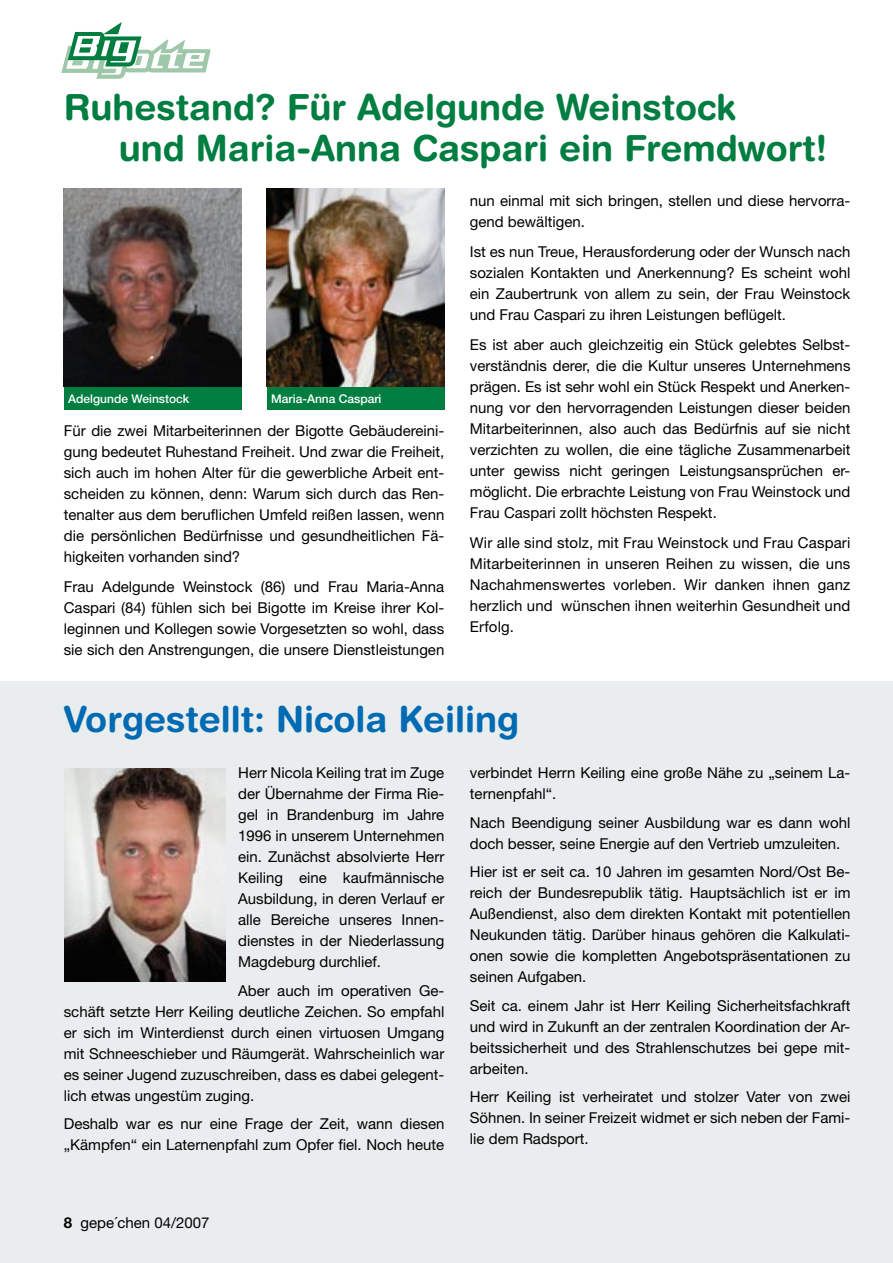
<style>
.page{position:relative;width:893px;height:1263px;background:#fff}
.page>*{position:absolute;margin:0;border:0;box-sizing:border-box;transform-origin:0 0}
.t1{font:700 36px/40.5px "Helvetica Rounded";color:#007d40}
.t2{font:700 36px "Helvetica Rounded";color:#006ab2}
.t3{font:15px/21px "Helvetica Neue";color:#000;text-align:justify}
.t4{font:500 12px "Helvetica Neue";color:#fff}
.s1{font-weight:700}
</style>
<div class="page">
<div style="left:0;top:681px;width:893px;height:582px;background:#eaedee"></div>
<div style="left:267px;top:386px;width:177px;height:23px;background:#007d40"></div>
<div style="left:64px;top:386px;width:177px;height:23px;background:#007d40"></div>
<img style="left:64px;top:189px;width:177px;height:198px">
<img style="left:267px;top:189px;width:177px;height:198px">
<img style="left:64px;top:768px;width:161px;height:213px">
<svg style="left:61px;top:22px;width:150px;height:57px"></svg>
<h1 class="t1" style="left:119px;top:86px;width:710px;text-indent:-55px">Ruhestand? Für Adelgunde Weinstock<br>und Maria-Anna Caspari ein Fremdwort!</h1>
<p class="t4" style="left:68px;top:392px;width:123px">Adelgunde Weinstock</p>
<p class="t4" style="left:271px;top:392px;width:112px">Maria-Anna Caspari</p>
<p class="t3" style="left:64px;top:420px;width:382px">Für die zwei Mitarbeiterinnen der Bigotte Gebäudereini&shy;gung bedeutet Ruhestand Freiheit. Und zwar die Freiheit, sich auch im hohen Alter für die gewerbliche Arbeit ent&shy;scheiden zu können, denn: Warum sich durch das Ren&shy;tenalter aus dem beruflichen Umfeld reißen lassen, wenn die persönlichen Bedürfnisse und gesundheitlichen Fä&shy;higkeiten vorhanden sind?</p>
<p class="t3" style="left:64px;top:576px;width:382px">Frau Adelgunde Weinstock (86) und Frau Maria-Anna Caspari (84) fühlen sich bei Bigotte im Kreise ihrer Kol&shy;leginnen und Kollegen sowie Vorgesetzten so wohl, dass sie sich den Anstrengungen, die unsere Dienstleistungen</p>
<p class="t3" style="left:470px;top:190px;width:382px">nun einmal mit sich bringen, stellen und diese hervorra&shy;gend bewältigen.</p>
<p class="t3" style="left:470px;top:241px;width:382px">Ist es nun Treue, Herausforderung oder der Wunsch nach sozialen Kontakten und Anerkennung? Es scheint wohl ein Zaubertrunk von allem zu sein, der Frau Weinstock und Frau Caspari zu ihren Leistungen beflügelt.</p>
<p class="t3" style="left:470px;top:334px;width:382px">Es ist aber auch gleichzeitig ein Stück gelebtes Selbst&shy;verständnis derer, die die Kultur unseres Unternehmens prägen. Es ist sehr wohl ein Stück Respekt und Anerken&shy;nung vor den hervorragenden Leistungen dieser beiden Mitarbeiterinnen, also auch das Bedürfnis auf sie nicht verzichten zu wollen, die eine tägliche Zusammenarbeit unter gewiss nicht geringen Leistungsansprüchen er&shy;möglicht. Die erbrachte Leistung von Frau Weinstock und Frau Caspari zollt höchsten Respekt.</p>
<p class="t3" style="left:470px;top:532px;width:382px">Wir alle sind stolz, mit Frau Weinstock und Frau Caspari Mitarbeiterinnen in unseren Reihen zu wissen, die uns Nachahmenswertes vorleben. Wir danken ihnen ganz herzlich und wünschen ihnen weiterhin Gesundheit und Erfolg.</p>
<h1 class="t2" style="left:64px;top:698px;width:457px">Vorgestellt: Nicola Keiling</h1>
<p class="t3" style="left:238px;top:762px;width:208px">Herr Nicola Keiling trat im Zuge der Übernahme der Firma Rie&shy;gel in Brandenburg im Jahre 1996 in unserem Unternehmen ein. Zunächst absolvierte Herr Keiling eine kaufmännische Ausbildung, in deren Verlauf er alle Bereiche unseres Innen&shy;dienstes in der Niederlassung Magdeburg durchlief.</p>
<p class="t3" style="left:64px;top:980px;width:382px;text-indent:174px">Aber auch im operativen Ge&shy;schäft setzte Herr Keiling deutliche Zeichen. So empfahl er sich im Winterdienst durch einen virtuosen Umgang mit Schneeschieber und Räumgerät. Wahrscheinlich war es seiner Jugend zuzuschreiben, dass es dabei gelegent&shy;lich etwas ungestüm zuging.</p>
<p class="t3" style="left:64px;top:1113px;width:382px">Deshalb war es nur eine Frage der Zeit, wann diesen „Kämpfen“ ein Laternenpfahl zum Opfer fiel. Noch heute</p>
<p class="t3" style="left:470px;top:762px;width:382px">verbindet Herrn Keiling eine große Nähe zu „seinem La&shy;ternenpfahl“.</p>
<p class="t3" style="left:470px;top:812px;width:382px">Nach Beendigung seiner Ausbildung war es dann wohl doch besser, seine Energie auf den Vertrieb umzuleiten.</p>
<p class="t3" style="left:470px;top:861px;width:382px">Hier ist er seit ca. 10 Jahren im gesamten Nord/Ost Be&shy;reich der Bundesrepublik tätig. Hauptsächlich ist er im Außendienst, also dem direkten Kontakt mit potentiellen Neukunden tätig. Darüber hinaus gehören die Kalkulati&shy;onen sowie die kompletten Angebotspräsentationen zu seinen Aufgaben.</p>
<p class="t3" style="left:470px;top:995px;width:382px">Seit ca. einem Jahr ist Herr Keiling Sicherheitsfachkraft und wird in Zukunft an der zentralen Koordination der Ar&shy;beitssicherheit und des Strahlenschutzes bei gepe mit&shy;arbeiten.</p>
<p class="t3" style="left:470px;top:1086px;width:382px">Herr Keiling ist verheiratet und stolzer Vater von zwei Söhnen. In seiner Freizeit widmet er sich neben der Fami&shy;lie dem Radsport.</p>
<p class="t3" style="left:64px;top:1211px;width:147px"><span class="s1">8</span> gepe´chen 04/2007</p>
</div>
